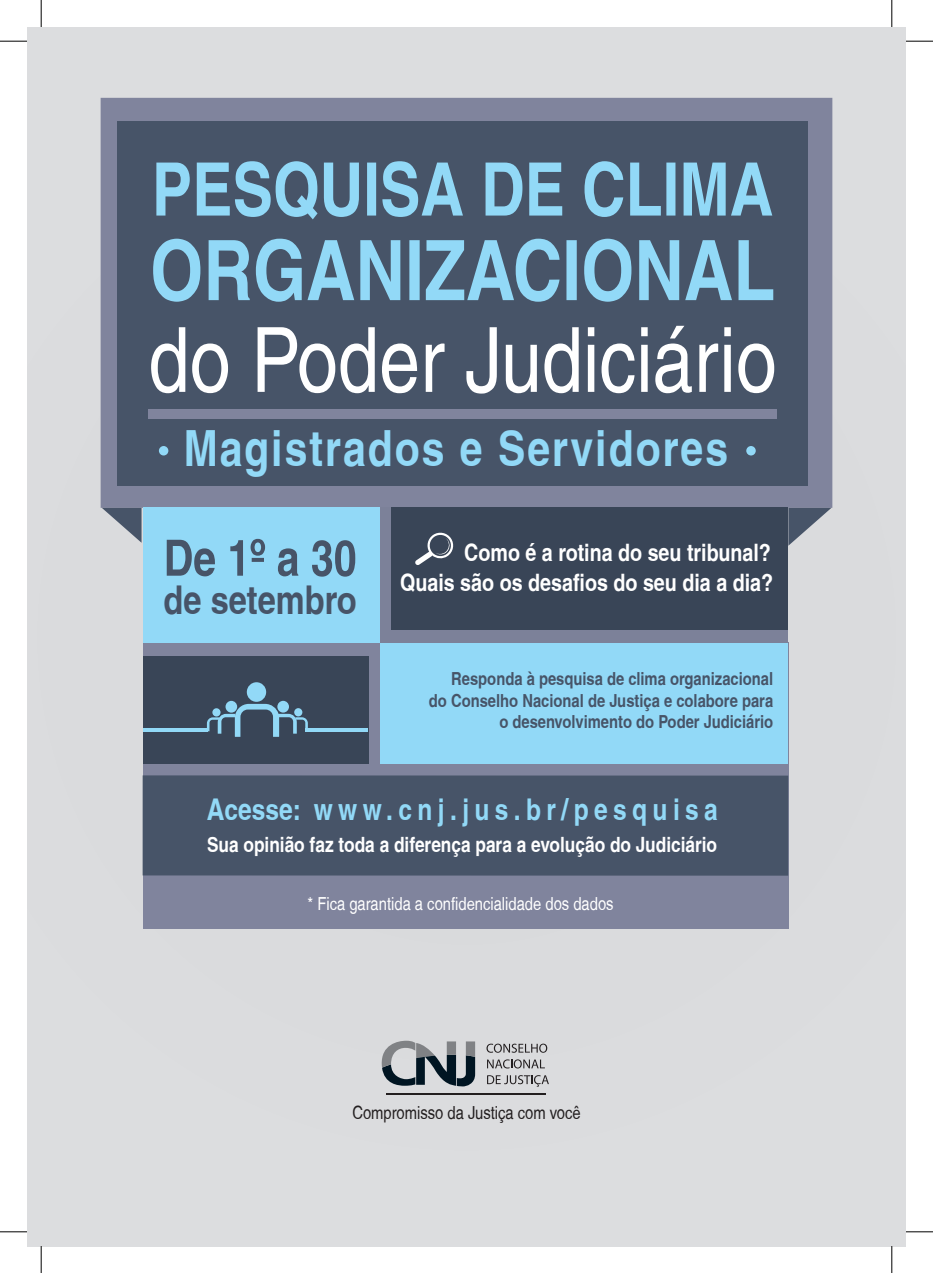
<style>
.page{position:relative;width:933px;height:1273px;background:#fff}
.page>*{position:absolute;margin:0;border:0;box-sizing:border-box;transform-origin:0 0}
.t1{font:condensed 90px "Helvetica";color:#fff}
.t2{font:700 condensed 83.5px "Helvetica";color:#92d9f7}
.t3{font:700 condensed 73.8px "Helvetica";color:#92d9f7}
.t4{font:700 condensed 50px "Helvetica";color:#475468}
.t5{font:700 condensed 49.9px "Helvetica";letter-spacing:.04em;color:#92d9f7}
.t6{font:700 condensed 39.7px "Helvetica";color:#475468}
.t7{font:700 condensed 29.9px "Helvetica";letter-spacing:.18em;color:#92d9f7}
.t8{font:700 condensed 24px/29.5px "Helvetica";color:#fff;text-align:right}
.t9{font:700 condensed 21px "Helvetica";color:#fff}
.t10{font:700 condensed 18px/21.6px "Helvetica";color:#475468;text-align:right}
.t11{font:condensed 18px "Helvetica";color:#fff}
.t12{font:condensed 18px "Helvetica";color:#231f20}
</style>
<div class="page">
<div style="left:27px;top:27px;width:878px;height:1220px;background:#dbdcde"></div>
<svg style="left:486px;top:1044px;width:61px;height:9px"></svg>
<svg style="left:487px;top:1059px;width:58px;height:9px"></svg>
<svg style="left:487px;top:1075px;width:62px;height:12px"></svg>
<svg style="left:381px;top:1041px;width:94px;height:45px"></svg>
<hr style="left:386px;top:1093px;width:159px;height:2px;background:#231f20">
<div style="left:101px;top:98px;width:731px;height:410px;background:#80849d"></div>
<div style="left:117px;top:122px;width:690px;height:364px;background:#475468"></div>
<div style="left:148px;top:410px;width:628px;height:9px;background:#80849d"></div>
<svg style="left:102px;top:508px;width:40px;height:35px"></svg>
<svg style="left:788px;top:508px;width:43px;height:38px"></svg>
<div style="left:143px;top:643px;width:645px;height:286px;background:#80849d"></div>
<div style="left:143px;top:507px;width:238px;height:136px;background:#92d9f7"></div>
<div style="left:381px;top:643px;width:407px;height:121px;background:#92d9f7"></div>
<div style="left:381px;top:507px;width:407px;height:136px;background:#7c8199"></div>
<div style="left:391px;top:507px;width:397px;height:123px;background:#394557"></div>
<div style="left:143px;top:656px;width:225px;height:107px;background:#394557"></div>
<svg style="left:415px;top:532px;width:39px;height:33px"></svg>
<svg style="left:207px;top:682px;width:101px;height:55px"></svg>
<hr style="left:143px;top:728px;width:64px;height:3px;background:#92d9f7">
<hr style="left:305px;top:728px;width:63px;height:3px;background:#92d9f7">
<div style="left:143px;top:775px;width:645px;height:101px;background:#475468"></div>
<div style="left:159px;top:446px;width:9px;height:9px;background:#92d9f7;border-radius:50%"></div>
<div style="left:746px;top:446px;width:10px;height:9px;background:#92d9f7;border-radius:50%"></div>
<svg style="left:0;top:41px;width:27px;height:1px"></svg>
<svg style="left:906px;top:41px;width:27px;height:1px"></svg>
<svg style="left:0;top:1231px;width:27px;height:2px"></svg>
<svg style="left:906px;top:1231px;width:27px;height:2px"></svg>
<svg style="left:41px;top:0;width:1px;height:27px"></svg>
<svg style="left:41px;top:1246px;width:1px;height:27px"></svg>
<svg style="left:891px;top:0;width:1px;height:27px"></svg>
<svg style="left:891px;top:1246px;width:1px;height:27px"></svg>
<h3 class="t3" style="left:152px;top:145px;width:623px">PESQUISA DE CLIMA</h3>
<h2 class="t2" style="left:150px;top:220px;width:626px">ORGANIZACIONAL</h2>
<h1 class="t1" style="left:148px;top:308px;width:630px">do Poder Judiciário</h1>
<h3 class="t5" style="left:184px;top:418px;width:546px">Magistrados e Servidores</h3>
<h3 class="t4" style="left:164px;top:528px;width:194px">De 1º a 30</h3>
<h3 class="t6" style="left:164px;top:576px;width:194px">de setembro</h3>
<h3 class="t8" style="left:400px;top:538px;width:375px">Como é a rotina do seu tribunal?<br>Quais são os desafios do seu dia a dia?</h3>
<p class="t10" style="left:429px;top:668px;width:346px">Responda à pesquisa de clima organizacional do Conselho Nacional de Justiça e colabore para o desenvolvimento do Poder Judiciário</p>
<h3 class="t7" style="left:207px;top:791px;width:512px">Acesse: www.cnj.jus.br/pesquisa</h3>
<p class="t9" style="left:207px;top:832px;width:512px">Sua opinião faz toda a diferença para a evolução do Judiciário</p>
<p class="t11" style="left:308px;top:893px;width:307px">* Fica garantida a confidencialidade dos dados</p>
<p class="t12" style="left:352px;top:1102px;width:230px">Compromisso da Justiça com você</p>
</div>
